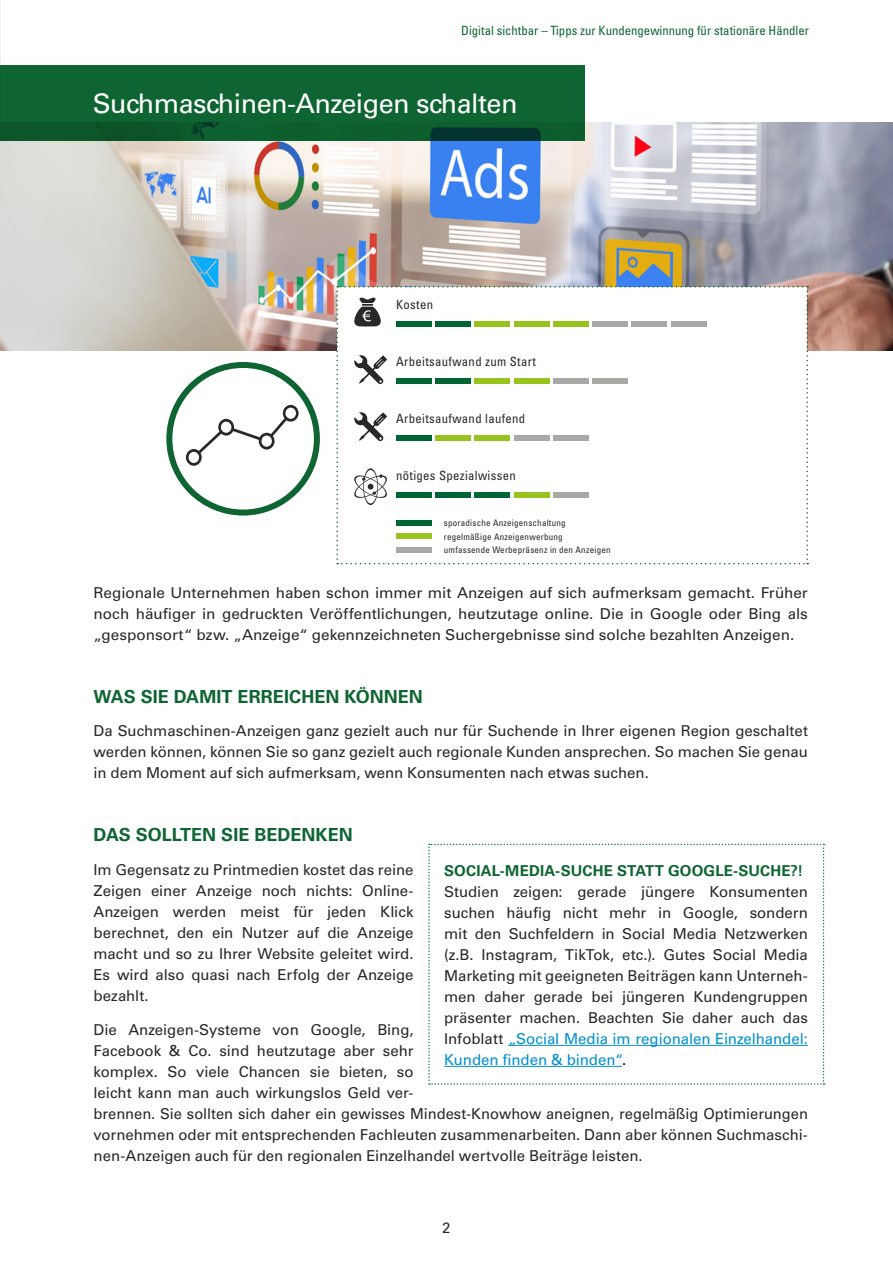
<style>
.page{position:relative;width:893px;height:1263px;background:#fff}
.page>*{position:absolute;margin:0;border:0;box-sizing:border-box;transform-origin:0 0}
.t1{font:27px "Univers LT Std";letter-spacing:-.02em;color:#fff}
.t2{font:700 18px "Univers LT Std";color:#0e6532}
.t3{font:15px/21px "Univers LT Std";color:#282827;text-align:justify}
.t4{font:700 15px "Univers LT Std";letter-spacing:.01em;color:#0e6532}
.t5{font:condensed 12.75px "Univers LT Std";letter-spacing:.025em;color:#282827}
.t6{font:condensed 12.75px "Univers LT Std";color:#0e6532}
.t7{font:condensed 9px/13.5px "Univers LT Std";letter-spacing:.025em;color:#282827}
.s1{color:#008fcf}
.s2{color:#000}
</style>
<div class="page">
<img style="left:0;top:0;width:1px;height:185px">
<img style="left:0;top:123px;width:893px;height:228px">
<div style="left:0;top:65px;width:585px;height:76px;background:#0e6532"></div>
<svg style="left:166px;top:362px;width:154px;height:153px"></svg>
<svg style="left:336px;top:286px;width:472px;height:278px"></svg>
<div style="left:396px;top:520px;width:36px;height:6px;background:#006534"></div>
<div style="left:396px;top:533px;width:36px;height:6px;background:#98c21d"></div>
<div style="left:396px;top:547px;width:36px;height:6px;background:#a8a8a7"></div>
<svg style="left:428px;top:844px;width:396px;height:241px"></svg>
<hr style="left:508px;top:1045px;width:300px;height:1px;background:#008fcf">
<hr style="left:444px;top:1066px;width:178px;height:1px;background:#008fcf">
<p class="t6" style="left:461px;top:23px;width:349px">Digital sichtbar – Tipps zur Kundengewinnung für stationäre Händler</p>
<h1 class="t1" style="left:93px;top:88px;width:426px">Suchmaschinen-Anzeigen schalten</h1>
<p class="t5" style="left:396px;top:296px;width:39px">Kosten</p>
<p class="t5" style="left:396px;top:353px;width:141px">Arbeitsaufwand zum Start</p>
<p class="t5" style="left:396px;top:410px;width:131px">Arbeitsaufwand laufend</p>
<p class="t5" style="left:396px;top:467px;width:121px">nötiges Spezialwissen</p>
<p class="t7" style="left:444px;top:516px;width:168px">sporadische Anzeigenschaltung regelmäßige Anzeigenwerbung umfassende Werbepräsenz in den Anzeigen</p>
<p class="t3" style="left:94px;top:582px;width:716px">Regionale Unternehmen haben schon immer mit Anzeigen auf sich aufmerksam gemacht. Früher noch häufiger in gedruckten Veröffentlichungen, heutzutage online. Die in Google oder Bing als „gesponsort“ bzw. „Anzeige“ gekennzeichneten Suchergebnisse sind solche bezahlten Anzeigen.</p>
<p class="t2" style="left:94px;top:686px;width:331px">WAS SIE DAMIT ERREICHEN KÖNNEN</p>
<p class="t3" style="left:94px;top:721px;width:716px">Da Suchmaschinen-Anzeigen ganz gezielt auch nur für Suchende in Ihrer eigenen Region geschaltet werden können, können Sie so ganz gezielt auch regionale Kunden ansprechen. So machen Sie genau in dem Moment auf sich aufmerksam, wenn Konsumenten nach etwas suchen.</p>
<p class="t2" style="left:94px;top:824px;width:261px">DAS SOLLTEN SIE BEDENKEN</p>
<p class="t3" style="left:94px;top:859px;width:321px">Im Gegensatz zu Printmedien kostet das reine Zeigen einer Anzeige noch nichts: Online-Anzeigen werden meist für jeden Klick berechnet, den ein Nutzer auf die Anzeige macht und so zu Ihrer Website geleitet wird.<br>Es wird also quasi nach Erfolg der Anzeige bezahlt.</p>
<p class="t3" style="left:94px;top:1019px;width:716px;text-align:left">Die Anzeigen-Systeme von Google, Bing,<br>Facebook &amp; Co. sind heutzutage aber sehr<br>komplex. So viele Chancen sie bieten, so<br>leicht kann man auch wirkungslos Geld ver-<br>brennen. Sie sollten sich daher ein gewisses Mindest-Knowhow aneignen, regelmäßig Optimierungen vornehmen oder mit entsprechenden Fachleuten zusammenarbeiten. Dann aber können Suchmaschi&shy;nen-Anzeigen auch für den regionalen Einzelhandel wertvolle Beiträge leisten.</p>
<p class="t4" style="left:444px;top:862px;width:361px">SOCIAL-MEDIA-SUCHE STATT GOOGLE-SUCHE?!</p>
<p class="t3" style="left:444px;top:881px;width:365px">Studien zeigen: gerade jüngere Konsumenten suchen häufig nicht mehr in Google, sondern mit den Suchfeldern in Social Media Netzwerken (z.B. Instagram, TikTok, etc.). Gutes Social Media Marketing mit geeigneten Beiträgen kann Unterneh&shy;men daher gerade bei jüngeren Kundengruppen präsenter machen. Beachten Sie daher auch das Infoblatt <span class="s1">„Social Media im regionalen Einzelhandel:<br>Kunden finden &amp; binden“</span><span class="s2">.</span></p>
<p class="t3" style="left:442px;top:1217px;width:10px">2</p>
</div>
